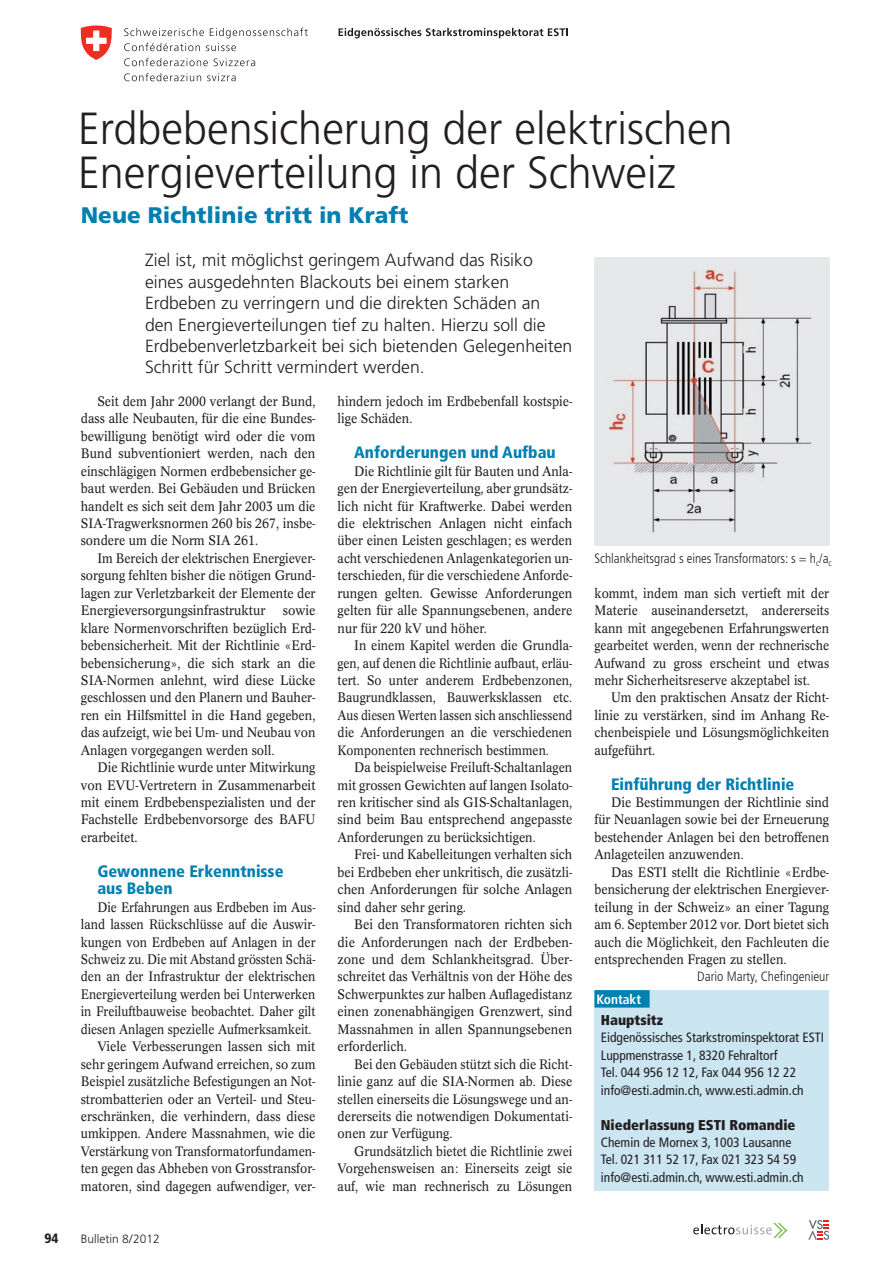
<style>
.page{position:relative;width:893px;height:1263px;background:#fff}
.page>*{position:absolute;margin:0;border:0;box-sizing:border-box;transform-origin:0 0}
.t1{font:300 45px/43.5px "Frutiger LT Std";color:#231f20;scale:.96 1}
.t2{font:900 22.5px "Frutiger LT Std";color:#007fb1}
.t3{font:300 17.7px/21.5px "Frutiger LT Std";color:#231f20}
.t4{font:900 condensed 16.5px/17.4px "Frutiger LT Std";color:#007fb1}
.t5{font:900 condensed 14.25px "Frutiger LT Std";color:#231f20}
.t6{font:13.5px/17.4px "Concorde BQ";color:#231f20;text-align:justify;scale:.92 1}
.t7{font:13.5px/17.4px "Concorde BQ";color:#231f20;text-align:right;scale:.89 1}
.t8{font:13.5px/17.4px "Concorde BQ";color:#231f20;text-align:justify;scale:.93 1}
.t9{font:13.5px/17.4px "Concorde BQ";color:#231f20;text-align:justify;scale:.91 1}
.t10{font:13.5px/17.4px "Concorde BQ";color:#231f20;text-align:justify;scale:.9 1}
.t11{font:condensed 13.5px/17.4px "Frutiger LT Std";color:#231f20}
.t12{font:300 condensed 13.5px "Frutiger LT Std";color:#231f20}
.t13{font:700 condensed 13.5px "Frutiger LT Std";color:#fff}
.t14{font:900 condensed 13.5px "Frutiger LT Std";color:#231f20}
.t15{font:300 12px "Frutiger LT Std";color:#231f20}
</style>
<div class="page">
<svg style="left:693px;top:1223px;width:94px;height:15px"></svg>
<svg style="left:808px;top:1220px;width:21px;height:20px"></svg>
<svg style="left:124px;top:28px;width:184px;height:23px"></svg>
<svg style="left:124px;top:58px;width:84px;height:8px"></svg>
<svg style="left:214px;top:58px;width:41px;height:8px"></svg>
<svg style="left:124px;top:73px;width:77px;height:8px"></svg>
<svg style="left:207px;top:73px;width:29px;height:8px"></svg>
<svg style="left:81px;top:26px;width:31px;height:34px"></svg>
<svg style="left:339px;top:28px;width:229px;height:10px"></svg>
<img style="left:594px;top:258px;width:235px;height:287px">
<div style="left:594px;top:990px;width:235px;height:201px;background:#cbe5f1"></div>
<div style="left:594px;top:990px;width:56px;height:17px;background:#007fb1"></div>
<h1 class="t1" style="left:78px;top:108px;width:683px">Erdbebensicherung der elektrischen<br>Energieverteilung in der Schweiz</h1>
<h2 class="t2" style="left:81px;top:201px;width:329px">Neue Richtlinie tritt in Kraft</h2>
<p class="t3" style="left:145px;top:250px;width:429px">Ziel ist, mit möglichst geringem Aufwand das Risiko eines ausgedehnten Blackouts bei einem starken Erdbeben zu verringern und die direkten Schäden an den Energieverteilungen tief zu halten. Hierzu soll die Erdbebenverletzbarkeit bei sich bietenden Gelegenheiten Schritt für Schritt vermindert werden.</p>
<p class="t6" style="left:81px;top:393px;width:257px;text-indent:17px">Seit dem Jahr 2000 verlangt der Bund, dass alle Neubauten, für die eine Bundes&shy;bewilligung benötigt wird oder die vom Bund subventioniert werden, nach den einschlägigen Normen erdbebensicher ge&shy;baut werden. Bei Gebäuden und Brücken handelt es sich seit dem Jahr 2003 um die SIA-Tragwerksnormen 260 bis 267, insbe&shy;sondere um die Norm SIA 261.</p>
<p class="t9" style="left:81px;top:550px;width:259px;text-indent:17px">Im Bereich der elektrischen Energiever&shy;sorgung fehlten bisher die nötigen Grund&shy;lagen zur Verletzbarkeit der Elemente der Energieversorgungsinfrastruktur</p>
<p class="t6" style="left:338px;top:393px;width:257px">hindern jedoch im Erdbebenfall kostspie&shy;lige Schäden.</p>
<p class="t4" style="left:354px;top:444px;width:203px">Anforderungen und Aufbau</p>
<p class="t6" style="left:338px;top:462px;width:257px;text-indent:17px">Die Richtlinie gilt für Bauten und Anla&shy;gen der Energieverteilung, aber grundsätz&shy;lich nicht für Kraftwerke. Dabei werden die elektrischen Anlagen nicht einfach über einen Leisten geschlagen; es werden acht verschiedenen Anlagenkategorien un&shy;terschieden, für die verschiedene Anforde&shy;rungen gelten. Gewisse Anforderungen gelten für alle Spannungsebenen, andere nur für 220 kV und höher.</p>
<p class="t10" style="left:338px;top:637px;width:262px;text-indent:17px">In einem Kapitel werden die Grundla&shy;gen, auf denen die Richtlinie aufbaut, erläu&shy;tert. So unter anderem Erdbebenzonen, Baugrundklassen, Bauwerksklassen etc.<br>Aus diesen Werten lassen sich anschliessend die Anforderungen an die verschiedenen Komponenten rechnerisch bestimmen.</p>
<p class="t9" style="left:338px;top:759px;width:259px;text-indent:17px">Da beispielweise Freiluft-Schaltanlagen mit grossen Gewichten auf langen Isolato&shy;ren kritischer sind als GIS-Schaltanlagen, sind beim Bau entsprechend angepasste Anforderungen zu berücksichtigen.</p>
<p class="t6" style="left:338px;top:846px;width:257px;text-indent:17px">Frei- und Kabelleitungen verhalten sich bei Erdbeben eher unkritisch, die zusätzli&shy;chen Anforderungen für solche Anlagen sind daher sehr gering.</p>
<p class="t8" style="left:338px;top:916px;width:254px;text-indent:17px">Bei den Transformatoren richten sich die Anforderungen nach der Erdbeben&shy;zone und dem Schlankheitsgrad. Über&shy;schreitet das Verhältnis von der Höhe des Schwerpunktes zur halben Auflagedistanz einen zonenabhängigen Grenzwert, sind Massnahmen in allen Spannungsebenen erforderlich.</p>
<p class="t6" style="left:338px;top:1055px;width:257px;text-indent:17px">Bei den Gebäuden stützt sich die Richt&shy;linie ganz auf die SIA-Normen ab. Diese stellen einerseits die Lösungswege und an&shy;dererseits die notwendigen Dokumentati&shy;onen zur Verfügung.</p>
<p class="t10" style="left:338px;top:1142px;width:262px;text-indent:17px">Grundsätzlich bietet die Richtlinie zwei Vorgehensweisen an: Einerseits zeigt sie auf, wie man rechnerisch zu Lösungen</p>
<p class="t12" style="left:594px;top:550px;width:239px">Schlankheitsgrad s eines Transformators: s = h<sub>c</sub>/a<sub>c</sub></p>
<p class="t9" style="left:594px;top:584px;width:259px">kommt, indem man sich vertieft mit der Materie auseinandersetzt, andererseits kann mit angegebenen Erfahrungswerten gearbeitet werden, wenn der rechnerische Aufwand zu gross erscheint und etwas mehr Sicherheitsreserve akzeptabel ist.</p>
<p class="t6" style="left:594px;top:689px;width:257px;text-indent:17px">Um den praktischen Ansatz der Richt&shy;linie zu verstärken, sind im Anhang Re&shy;chenbeispiele und Lösungsmöglichkeiten aufgeführt.</p>
<p class="t4" style="left:611px;top:775px;width:185px">Einführung der Richtlinie</p>
<p class="t6" style="left:594px;top:794px;width:257px;text-indent:17px">Die Bestimmungen der Richtlinie sind für Neuanlagen sowie bei der Erneuerung bestehender Anlagen bei den betroffenen Anlageteilen anzuwenden.</p>
<p class="t6" style="left:594px;top:863px;width:257px;text-indent:17px">Das ESTI stellt die Richtlinie «Erdbe&shy;bensicherung der elektrischen Energiever&shy;teilung in der Schweiz» an einer Tagung am 6. September 2012 vor. Dort bietet sich auch die Möglichkeit, den Fachleuten die entsprechenden Fragen zu stellen.</p>
<p class="t12" style="left:697px;top:969px;width:133px">Dario Marty, Chefingenieur</p>
<p class="t8" style="left:81px;top:602px;width:254px;text-indent:202px">sowie klare Normenvorschriften bezüglich Erd&shy;bebensicherheit. Mit der Richtlinie «Erd&shy;bebensicherung», die sich stark an die SIA-Normen anlehnt, wird diese Lücke geschlossen und den Planern und Bauher&shy;ren ein Hilfsmittel in die Hand gegeben, das aufzeigt, wie bei Um- und Neubau von Anlagen vorgegangen werden soll.</p>
<p class="t6" style="left:81px;top:759px;width:257px;text-indent:17px">Die Richtlinie wurde unter Mitwirkung von EVU-Vertretern in Zusammenarbeit mit einem Erdbebenspezialisten und der Fachstelle Erdbebenvorsorge des BAFU erarbeitet.</p>
<p class="t4" style="left:97px;top:862px;width:188px">Gewonnene Erkenntnisse aus Beben</p>
<p class="t7" style="left:81px;top:898px;width:265px">Die Erfahrungen aus Erdbeben im Aus&shy;land lassen Rückschlüsse auf die Auswir&shy;kungen von Erdbeben auf Anlagen in der Schweiz zu. Die mit Abstand grössten Schä&shy;den an der Infrastruktur der elektrischen Energieverteilung werden bei Unterwerken in Freiluftbauweise beobachtet. Daher gilt diesen Anlagen spezielle Aufmerksamkeit.<br>Viele Verbesserungen lassen sich mit sehr geringem Aufwand erreichen, so zum Beispiel zusätzliche Befestigungen an Not&shy;strombatterien oder an Verteil- und Steu&shy;erschränken, die verhindern, dass diese umkippen. Andere Massnahmen, wie die Verstärkung von Transformatorfundamen&shy;ten gegen das Abheben von Grosstransfor&shy;matoren, sind dagegen aufwendiger, ver-</p>
<p class="t13" style="left:597px;top:991px;width:46px">Kontakt</p>
<p class="t5" style="left:601px;top:1011px;width:64px">Hauptsitz</p>
<p class="t11" style="left:601px;top:1029px;width:225px">Eidgenössisches Starkstrominspektorat ESTI Luppmenstrasse 1, 8320 Fehraltorf<br>Tel. 044 956 12 12, Fax 044 956 12 22 info@esti.admin.ch, www.esti.admin.ch</p>
<p class="t5" style="left:601px;top:1116px;width:196px">Niederlassung ESTI Romandie</p>
<p class="t11" style="left:601px;top:1134px;width:204px">Chemin de Mornex 3, 1003 Lausanne<br>Tel. 021 311 52 17, Fax 021 323 54 59 info@esti.admin.ch, www.esti.admin.ch</p>
<p class="t14" style="left:45px;top:1230px;width:16px">94</p>
<p class="t15" style="left:81px;top:1232px;width:81px">Bulletin 8/2012</p>
</div>
